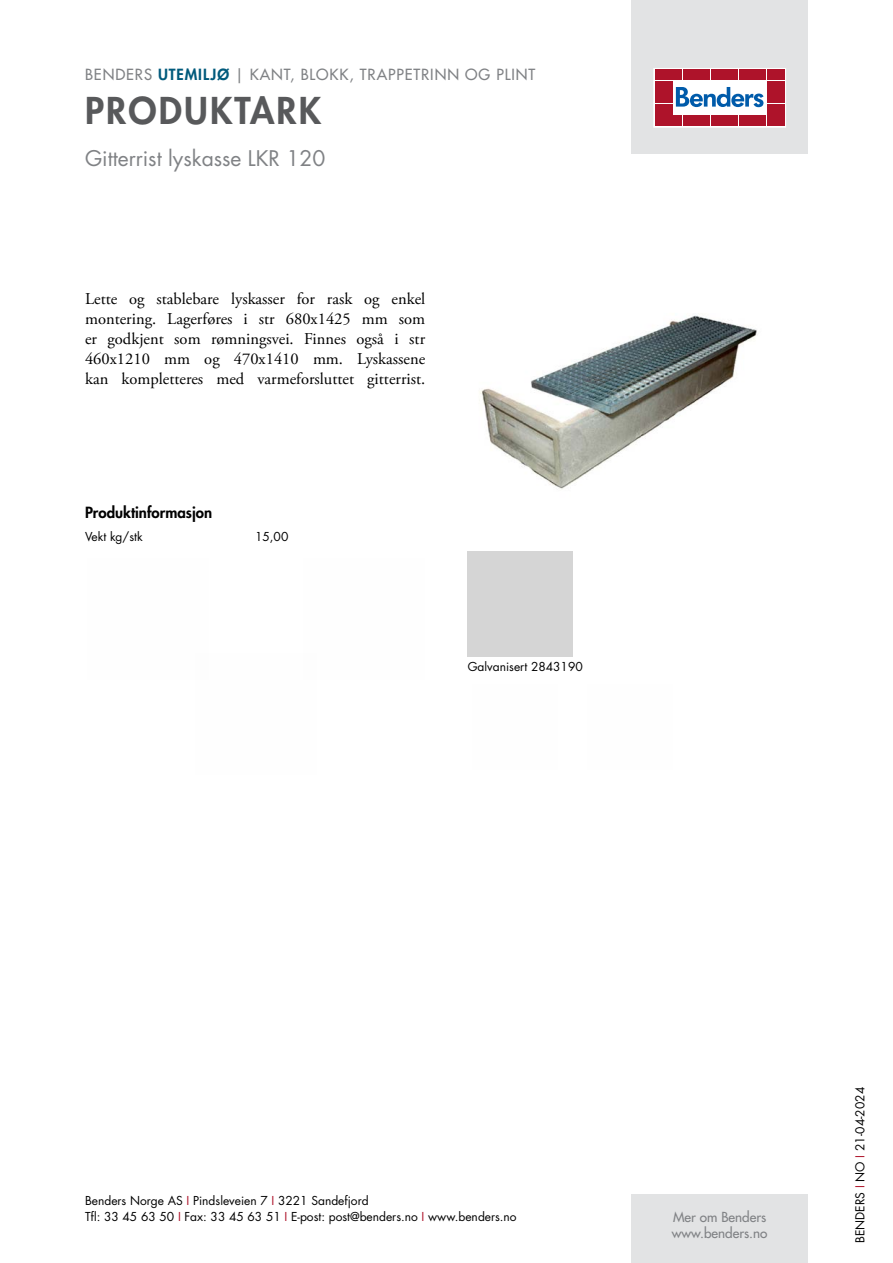
<style>
.page{position:relative;width:893px;height:1263px;background:#fff}
.page>*{position:absolute;margin:0;border:0;box-sizing:border-box;transform-origin:0 0}
.t1{font:800 36px "Futura Std";letter-spacing:.06em;color:#58595b}
.t2{font:21px "Futura Std";color:#808285}
.t3{font:16.5px/19.8px "Adobe Garamond Pro";color:#000;text-align:justify}
.t4{font:500 15px "Futura Std";letter-spacing:.06em;color:#808285}
.t5{font:800 15px "Futura Std";color:#000}
.t6{font:500 13.5px/16.2px "Futura Std";color:#808285}
.t7{font:12px/16.5px "Futura Std";color:#000}
.s1{font-weight:800;color:#005a7c}
.s2{color:#ae132a}
</style>
<div class="page">
<div style="left:631px;top:0;width:177px;height:153px;background:#e2e3e4"></div>
<div style="left:631px;top:1195px;width:177px;height:68px;background:#e2e3e4"></div>
<svg style="left:656px;top:70px;width:128px;height:55px;background:#ebc6cc"></svg>
<div style="left:654px;top:68px;width:132px;height:59px;border:1px solid #fff"></div>
<div style="left:655px;top:70px;width:8px;height:10px;background:#ae132a"></div>
<div style="left:664px;top:70px;width:8px;height:10px;background:#ae132a"></div>
<div style="left:655px;top:81px;width:8px;height:10px;background:#ae132a"></div>
<div style="left:664px;top:81px;width:8px;height:10px;background:#ae132a"></div>
<div style="left:655px;top:93px;width:8px;height:10px;background:#ae132a"></div>
<div style="left:664px;top:93px;width:8px;height:10px;background:#ae132a"></div>
<div style="left:655px;top:104px;width:8px;height:11px;background:#ae132a"></div>
<div style="left:664px;top:104px;width:8px;height:11px;background:#ae132a"></div>
<div style="left:655px;top:116px;width:8px;height:10px;background:#ae132a"></div>
<div style="left:664px;top:116px;width:8px;height:10px;background:#ae132a"></div>
<div style="left:674px;top:70px;width:8px;height:10px;background:#ae132a"></div>
<div style="left:683px;top:70px;width:8px;height:10px;background:#ae132a"></div>
<div style="left:692px;top:70px;width:8px;height:10px;background:#ae132a"></div>
<div style="left:702px;top:70px;width:8px;height:10px;background:#ae132a"></div>
<div style="left:711px;top:70px;width:8px;height:10px;background:#ae132a"></div>
<div style="left:720px;top:70px;width:8px;height:10px;background:#ae132a"></div>
<div style="left:730px;top:70px;width:8px;height:10px;background:#ae132a"></div>
<div style="left:739px;top:70px;width:8px;height:10px;background:#ae132a"></div>
<div style="left:748px;top:70px;width:8px;height:10px;background:#ae132a"></div>
<div style="left:758px;top:70px;width:8px;height:10px;background:#ae132a"></div>
<div style="left:674px;top:116px;width:8px;height:10px;background:#ae132a"></div>
<div style="left:683px;top:116px;width:8px;height:10px;background:#ae132a"></div>
<div style="left:692px;top:116px;width:8px;height:10px;background:#ae132a"></div>
<div style="left:702px;top:116px;width:8px;height:10px;background:#ae132a"></div>
<div style="left:711px;top:116px;width:8px;height:10px;background:#ae132a"></div>
<div style="left:720px;top:116px;width:8px;height:10px;background:#ae132a"></div>
<div style="left:730px;top:116px;width:8px;height:10px;background:#ae132a"></div>
<div style="left:739px;top:116px;width:8px;height:10px;background:#ae132a"></div>
<div style="left:748px;top:116px;width:8px;height:10px;background:#ae132a"></div>
<div style="left:758px;top:116px;width:8px;height:10px;background:#ae132a"></div>
<div style="left:767px;top:70px;width:8px;height:10px;background:#ae132a"></div>
<div style="left:776px;top:70px;width:8px;height:10px;background:#ae132a"></div>
<div style="left:767px;top:81px;width:8px;height:10px;background:#ae132a"></div>
<div style="left:776px;top:81px;width:8px;height:10px;background:#ae132a"></div>
<div style="left:767px;top:93px;width:8px;height:10px;background:#ae132a"></div>
<div style="left:776px;top:93px;width:8px;height:10px;background:#ae132a"></div>
<div style="left:767px;top:104px;width:8px;height:11px;background:#ae132a"></div>
<div style="left:776px;top:104px;width:8px;height:11px;background:#ae132a"></div>
<div style="left:767px;top:116px;width:8px;height:10px;background:#ae132a"></div>
<div style="left:776px;top:116px;width:8px;height:10px;background:#ae132a"></div>
<svg style="left:676px;top:87px;width:87px;height:20px;background:#89b3d7"></svg>
<img style="left:479px;top:315px;width:278px;height:174px">
<p class="t4" style="left:85px;top:65px;width:452px">BENDERS <span class="s1">UTEMILJØ</span> | KANT, BLOKK, TRAPPETRINN OG PLINT</p>
<h1 class="t1" style="left:85px;top:87px;width:238px">PRODUKTARK</h1>
<p class="t2" style="left:85px;top:144px;width:242px">Gitterrist lyskasse LKR 120</p>
<p class="t3" style="left:85px;top:290px;width:342px">Lette og stablebare lyskasser for rask og enkel montering. Lagerføres i str 680x1425 mm som er godkjent som rømningsvei. Finnes også i str 460x1210 mm og 470x1410 mm. Lyskassene kan kompletteres med varmeforsluttet gitterrist.</p>
<p class="t5" style="left:85px;top:503px;width:129px">Produktinformasjon</p>
<p class="t7" style="left:85px;top:528px;width:59px">Vekt kg/stk</p>
<p class="t7" style="left:255px;top:528px;width:35px">15,00</p>
<p class="t7" style="left:468px;top:659px;width:117px">Galvanisert 2843190</p>
<p class="t7" style="left:85px;top:1192px;width:433px">Benders Norge AS <span class="s2">I</span> Pindsleveien 7 <span class="s2">I</span> 3221 Sandefjord<br>Tfl: 33 45 63 50 <span class="s2">I</span> Fax: 33 45 63 51 <span class="s2">I</span> E-post: post@benders.no <span class="s2">I</span> www.benders.no</p>
<p class="t6" style="left:672px;top:1209px;width:97px">Mer om Benders www.benders.no</p>
<p class="t7" style="left:852px;top:1243px;width:157px;rotate:-90deg">BENDERS <span class="s2">I</span> NO <span class="s2">I</span> 21-04-2024</p>
</div>
